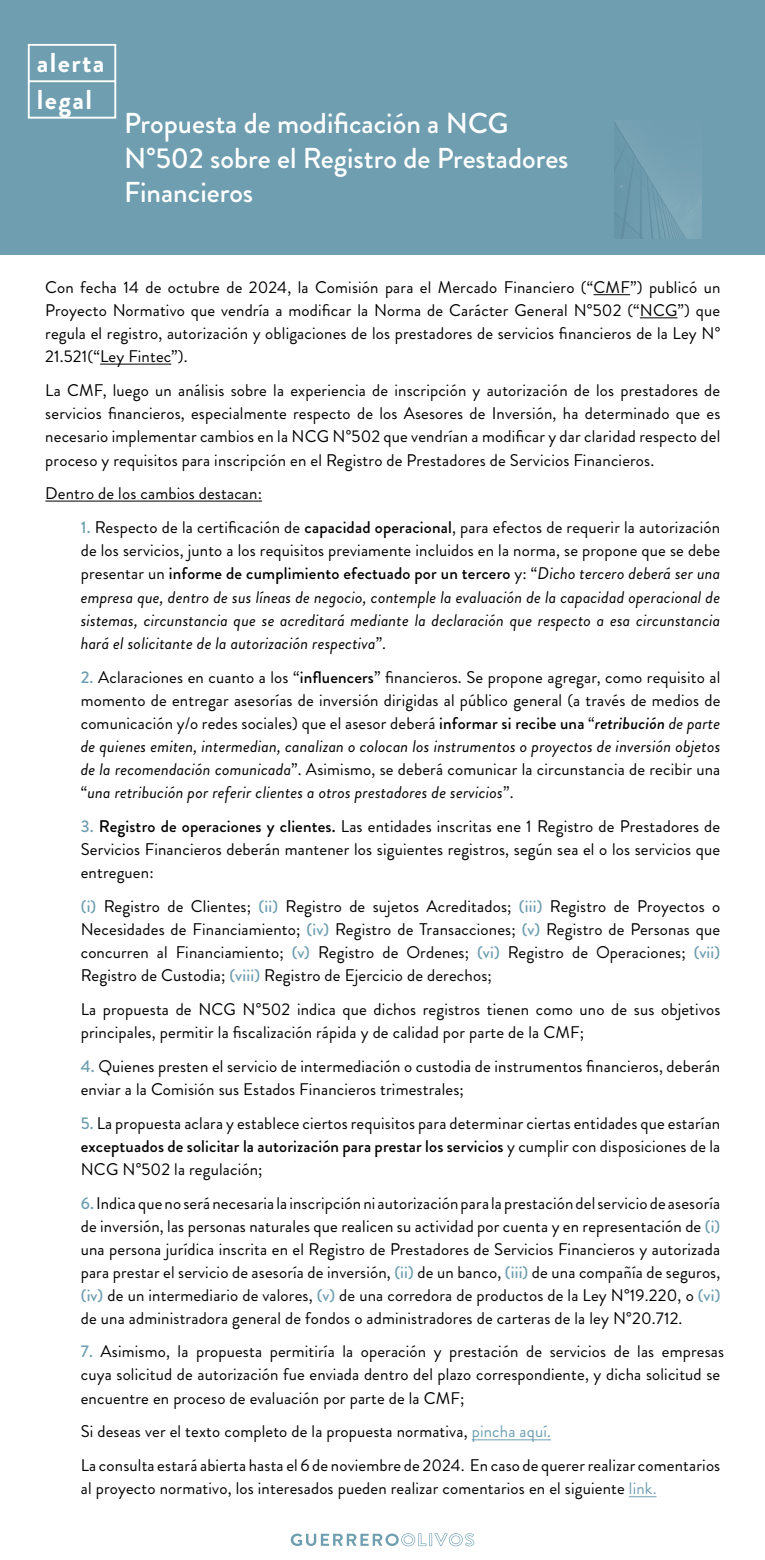
<style>
.page{position:relative;width:765px;height:1560px;background:#fff}
.page>*{position:absolute;margin:0;border:0;box-sizing:border-box;transform-origin:0 0}
.t1{font:500 28.75px/34.5px "Brandon Grotesque";color:#fff}
.t2{font:700 27.25px/37.5px "Brandon Grotesque";letter-spacing:.05em;color:#fff}
.t3{font:16.88px/23.1px "Brandon Grotesque";letter-spacing:.01em;color:#000;text-align:justify}
.t4{font:italic 16.88px/23.1px "Brandon Grotesque";letter-spacing:.01em;color:#000;text-align:justify}
.s1{font-weight:500;font-style:normal;color:#6e9eaf}
.s2{font-style:normal}
.s3{font-weight:500;font-style:normal}
.s4{font-weight:500;color:#6e9eaf}
.s5{font-weight:500}
.s6{font-weight:500;font-style:italic}
.s7{font-style:italic}
.s8{color:#6e9eaf}
</style>
<div class="page">
<div style="left:0;top:0;width:765px;height:254px;background:#6e9eaf"></div>
<svg style="left:27px;top:43px;width:90px;height:76px"></svg>
<hr style="left:593px;top:294px;width:37px;height:1px;background:#000">
<hr style="left:640px;top:317px;width:38px;height:1px;background:#000">
<hr style="left:100px;top:363px;width:71px;height:1px;background:#000">
<hr style="left:45px;top:500px;width:217px;height:1px;background:#000">
<hr style="left:472px;top:1439px;width:79px;height:1px;background:#6e9eaf">
<img style="left:615px;top:123px;width:87px;height:115px">
<svg style="left:291px;top:1533px;width:183px;height:12px"></svg>
<h2 class="t2" style="left:37px;top:44px;width:69px">alerta legal</h2>
<h1 class="t1" style="left:124px;top:106px;width:446px">Propuesta de modificación a NCG<br>N°502 sobre el Registro de Prestadores<br>Financieros</h1>
<p class="t3" style="left:45px;top:276px;width:677px">Con fecha 14 de octubre de 2024, la Comisión para el Mercado Financiero (“CMF”) publicó un Proyecto Normativo que vendría a modificar la Norma de Carácter General N°502 (“NCG”) que regula el registro, autorización y obligaciones de los prestadores de servicios financieros de la Ley N° 21.521(“Ley Fintec”).</p>
<p class="t3" style="left:45px;top:379px;width:677px">La CMF, luego un análisis sobre la experiencia de inscripción y autorización de los prestadores de servicios financieros, especialmente respecto de los Asesores de Inversión, ha determinado que es necesario implementar cambios en la NCG N°502 que vendrían a modificar y dar claridad respecto del proceso y requisitos para inscripción en el Registro de Prestadores de Servicios Financieros.</p>
<p class="t3" style="left:45px;top:482px;width:218px">Dentro de los cambios destacan:</p>
<p class="t4" style="left:81px;top:516px;width:641px"><span class="s1">1.</span> <span class="s2">Respecto de la certificación de</span> <span class="s3">capacidad operacional</span><span class="s2">, para efectos de requerir la autorización de los servicios, junto a los requisitos previamente incluidos en la norma, se propone que se debe presentar un</span> <span class="s3">informe de cumplimiento efectuado por un tercero</span> <span class="s2">y: “</span>Dicho tercero deberá ser una empresa que, dentro de sus líneas de negocio, contemple la evaluación de la capacidad operacional de sistemas, circunstancia que se acreditará mediante la declaración que respecto a esa circunstancia hará el solicitante de la autorización respectiva<span class="s2">”.</span></p>
<p class="t3" style="left:81px;top:665px;width:641px"><span class="s4">2.</span> Aclaraciones en cuanto a los “<span class="s5">influencers</span>” financieros. Se propone agregar, como requisito al momento de entregar asesorías de inversión dirigidas al público general (a través de medios de comunicación y/o redes sociales) que el asesor deberá <span class="s5">informar si recibe una</span> “<span class="s6">retribución</span> <span class="s7">de parte de quienes emiten, intermedian, canalizan o colocan los instrumentos o proyectos de inversión objetos de la recomendación comunicada</span>”. Asimismo, se deberá comunicar la circunstancia de recibir una “<span class="s7">una retribución por referir clientes a otros prestadores de servicios</span>”.</p>
<p class="t3" style="left:81px;top:814px;width:641px"><span class="s4">3.</span> <span class="s5">Registro de operaciones y clientes.</span> Las entidades inscritas ene 1 Registro de Prestadores de Servicios Financieros deberán mantener los siguientes registros, según sea el o los servicios que entreguen:</p>
<p class="t3" style="left:81px;top:894px;width:641px"><span class="s4">(i)</span> Registro de Clientes; <span class="s4">(ii)</span> Registro de sujetos Acreditados; <span class="s4">(iii)</span> Registro de Proyectos o Necesidades de Financiamiento; <span class="s4">(iv)</span> Registro de Transacciones; <span class="s4">(v)</span> Registro de Personas que concurren al Financiamiento; <span class="s4">(v)</span> Registro de Ordenes; <span class="s4">(vi)</span> Registro de Operaciones; <span class="s4">(vii)<br></span>Registro de Custodia; <span class="s4">(viii)</span> Registro de Ejercicio de derechos;</p>
<p class="t3" style="left:81px;top:997px;width:641px">La propuesta de NCG N°502 indica que dichos registros tienen como uno de sus objetivos principales, permitir la fiscalización rápida y de calidad por parte de la CMF;</p>
<p class="t3" style="left:81px;top:1054px;width:641px"><span class="s4">4.</span> Quienes presten el servicio de intermediación o custodia de instrumentos financieros, deberán enviar a la Comisión sus Estados Financieros trimestrales;</p>
<p class="t3" style="left:81px;top:1111px;width:641px"><span class="s4">5.</span> La propuesta aclara y establece ciertos requisitos para determinar ciertas entidades que estarían <span class="s5">exceptuados de solicitar la autorización para prestar los servicios</span> y cumplir con disposiciones de la NCG N°502 la regulación;</p>
<p class="t3" style="left:81px;top:1191px;width:641px"><span class="s4">6.</span> Indica que no será necesaria la inscripción ni autorización para la prestación del servicio de asesoría de inversión, las personas naturales que realicen su actividad por cuenta y en representación de <span class="s4">(i) </span>una persona jurídica inscrita en el Registro de Prestadores de Servicios Financieros y autorizada para prestar el servicio de asesoría de inversión, <span class="s4">(ii)</span> de un banco, <span class="s4">(iii)</span> de una compañía de seguros, <span class="s4">(iv)</span> de un intermediario de valores, <span class="s4">(v)</span> de una corredora de productos de la Ley N°19.220, o <span class="s4">(vi) </span>de una administradora general de fondos o administradores de carteras de la ley N°20.712.</p>
<p class="t3" style="left:81px;top:1339px;width:645px;text-align:left"><span class="s4">7.</span> Asimismo, la propuesta permitiría la operación y prestación de servicios de las empresas cuya solicitud de autorización fue enviada dentro del plazo correspondiente, y dicha solicitud se encuentre en proceso de evaluación por parte de la CMF;</p>
<p class="t3" style="left:81px;top:1414px;width:641px;line-height:33.8px">Si deseas ver el texto completo de la propuesta normativa, <span class="s8">pincha aquí.<br></span>La consulta estará abierta hasta el 6 de noviembre de 2024. En caso de querer realizar comentarios</p>
<p class="t3" style="left:81px;top:1476px;width:577px">al proyecto normativo, los interesados pueden realizar comentarios en el siguiente <span class="s8">link.</span></p>
</div>
